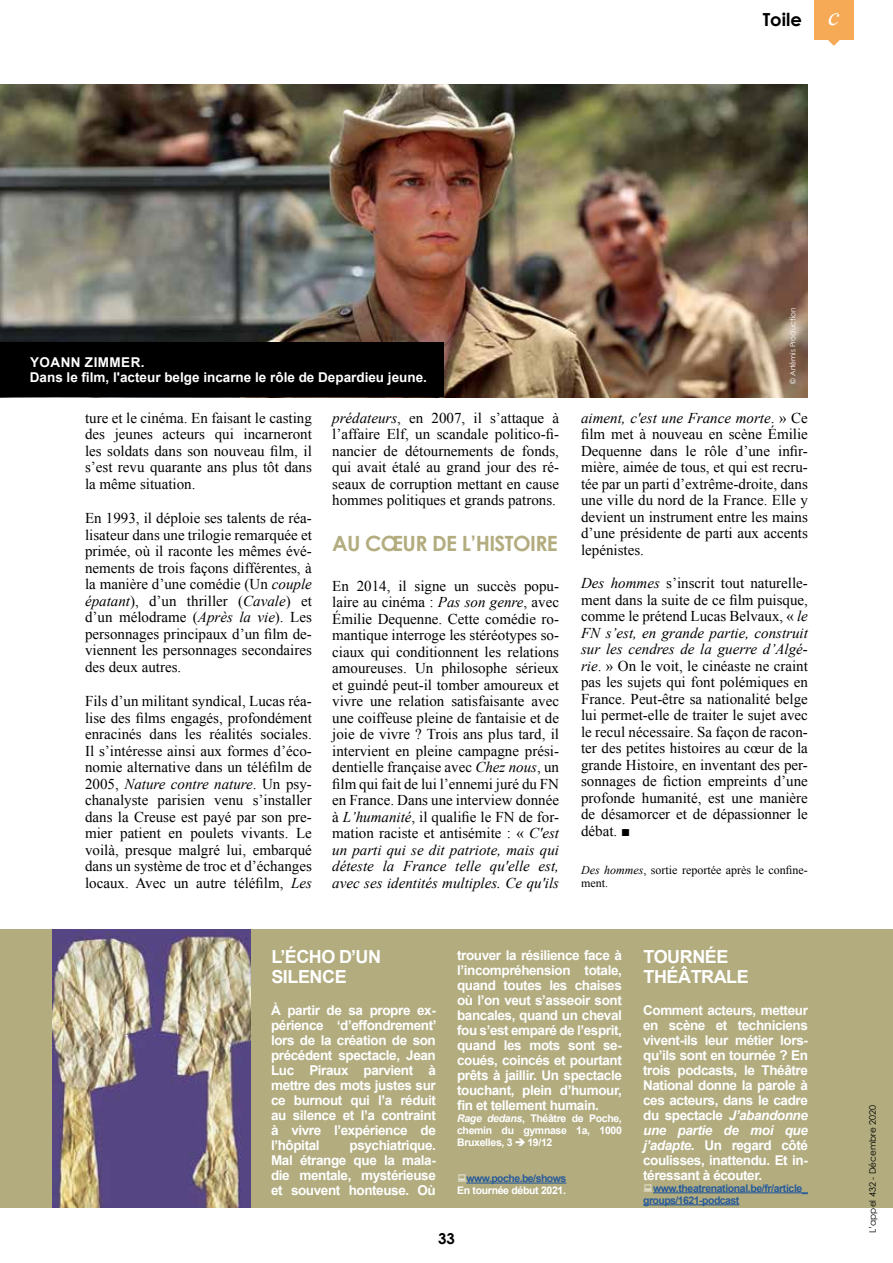
<style>
.page{position:relative;width:893px;height:1263px;background:#fff}
.page>*{position:absolute;margin:0;border:0;box-sizing:border-box;transform-origin:0 0}
.t1{font:700 21px "Century Gothic";letter-spacing:-.03em;color:#b2ac7f}
.t2{font:700 18px/19.5px "Arial";letter-spacing:-.025em;color:#fff}
.t3{font:700 18px "Century Gothic";color:#000}
.t4{font:15px/16.5px "Times New Roman";color:#000;text-align:justify}
.t5{font:700 15px "Century Gothic";color:#000}
.t6{font:700 13.5px/15px "Arial";letter-spacing:-.03em;color:#fff;text-align:justify}
.t7{font:700 13.5px/15px "Arial";color:#fff}
.t8{font:12px/13.5px "Times New Roman";color:#000}
.t9{font:700 10.5px/12px "Arial";letter-spacing:-.03em;color:#fff;text-align:justify}
.t10{font:700 10.5px/12px "Arial";letter-spacing:-.05em;color:#275b9b}
.t11{font:9px "Century Gothic";color:#000}
.t12{font:7.5px "Century Gothic";color:#fff}
.s1{font-family:"Times New Roman";font-weight:400;font-style:italic;font-size:26.1px;color:#fff}
.s2{font-style:italic}
.s3{font-family:"Arial"}
</style>
<div class="page">
<div style="left:814px;top:0;width:40px;height:39px;background:#f7aa55"></div>
<svg style="left:827px;top:39px;width:13px;height:7px"></svg>
<div style="left:0;top:929px;width:893px;height:279px;background:#b2ac7f"></div>
<img style="left:52px;top:929px;width:198px;height:279px">
<hr style="left:653px;top:1192px;width:155px;height:1px;background:#275b9b">
<hr style="left:643px;top:1204px;width:96px;height:1px;background:#275b9b">
<hr style="left:466px;top:1182px;width:100px;height:1px;background:#275b9b">
<img style="left:0;top:85px;width:808px;height:312px">
<div style="left:0;top:342px;width:443px;height:55px;background:#000"></div>
<p class="t3" style="left:763px;top:8px;width:78px">Toile <span class="s1">c</span></p>
<p class="t7" style="left:30px;top:355px;width:399px">YOANN ZIMMER.<br>Dans le film, l'acteur belge incarne le rôle de Depardieu jeune.</p>
<p class="t4" style="left:85px;top:409px;width:228px">ture et le cinéma. En faisant le casting des jeunes acteurs qui incarneront les soldats dans son nouveau film, il s’est revu quarante ans plus tôt dans la même situation.</p>
<p class="t4" style="left:85px;top:510px;width:228px">En 1993, il déploie ses talents de réa&shy;lisateur dans une trilogie remarquée et primée, où il raconte les mêmes évé&shy;nements de trois façons différentes, à la manière d’une comédie (Un <span class="s2">couple épatant</span>), d’un thriller (<span class="s2">Cavale</span>) et d’un mélodrame (<span class="s2">Après la vie</span>). Les personnages principaux d’un film de&shy;viennent les personnages secondaires des deux autres.</p>
<p class="t4" style="left:85px;top:693px;width:228px">Fils d’un militant syndical, Lucas réa&shy;lise des films engagés, profondément enracinés dans les réalités sociales.<br>Il s’intéresse ainsi aux formes d’éco&shy;nomie alternative dans un téléfilm de 2005, <span class="s2">Nature contre nature</span>. Un psy&shy;chanalyste parisien venu s’installer dans la Creuse est payé par son pre&shy;mier patient en poulets vivants. Le voilà, presque malgré lui, embarqué dans un système de troc et d’échanges locaux. Avec un autre téléfilm, <span class="s2">Les</span></p>
<p class="t4" style="left:332px;top:409px;width:228px"><span class="s2">prédateurs</span>, en 2007, il s’attaque à l’affaire Elf, un scandale politico-fi&shy;nancier de détournements de fonds, qui avait étalé au grand jour des ré&shy;seaux de corruption mettant en cause hommes politiques et grands patrons.</p>
<h1 class="t1" style="left:332px;top:530px;width:227px">AU CŒUR DE L’HISTOIRE</h1>
<p class="t4" style="left:332px;top:577px;width:228px">En 2014, il signe un succès popu&shy;laire au cinéma : <span class="s2">Pas son genre</span>, avec Émilie Dequenne. Cette comédie ro&shy;mantique interroge les stéréotypes so&shy;ciaux qui conditionnent les relations amoureuses. Un philosophe sérieux et guindé peut-il tomber amoureux et vivre une relation satisfaisante avec une coiffeuse pleine de fantaisie et de joie de vivre ? Trois ans plus tard, il intervient en pleine campagne prési&shy;dentielle française avec <span class="s2">Chez nous</span>, un film qui fait de lui l’ennemi juré du FN en France. Dans une interview donnée à <span class="s2">L’humanité</span>, il qualifie le FN de for&shy;mation raciste et antisémite : « <span class="s2">C'est un parti qui se dit patriote, mais qui déteste la France telle qu'elle est, avec ses identités multiples. Ce qu'ils</span></p>
<p class="t12" style="left:788px;top:384px;width:78px;rotate:-90deg">© Artémis Production</p>
<p class="t4" style="left:581px;top:409px;width:228px"><span class="s2">aiment, c'est une France morte</span>. » Ce film met à nouveau en scène Émilie Dequenne dans le rôle d’une infir&shy;mière, aimée de tous, et qui est recru&shy;tée par un parti d’extrême-droite, dans une ville du nord de la France. Elle y devient un instrument entre les mains d’une présidente de parti aux accents lepénistes.</p>
<p class="t4" style="left:581px;top:575px;width:228px"><span class="s2">Des hommes</span> s’inscrit tout naturelle&shy;ment dans la suite de ce film puisque, comme le prétend Lucas Belvaux, « <span class="s2">le FN s’est, en grande partie, construit sur les cendres de la guerre d’Algé&shy;rie</span>. » On le voit, le cinéaste ne craint pas les sujets qui font polémiques en France. Peut-être sa nationalité belge lui permet-elle de traiter le sujet avec le recul nécessaire. Sa façon de racon&shy;ter des petites histoires au cœur de la grande Histoire, en inventant des per&shy;sonnages de fiction empreints d’une profonde humanité, est une manière de désamorcer et de dépassionner le débat. <span class="s3">■</span></p>
<p class="t8" style="left:581px;top:863px;width:228px"><span class="s2">Des hommes</span>, sortie reportée après le confine&shy;ment.</p>
<p class="t2" style="left:271px;top:947px;width:111px">L’ÉCHO D’UN<br>SILENCE</p>
<p class="t6" style="left:271px;top:1002px;width:167px">À partir de sa propre ex&shy;périence ‘d’effondrement’ lors de la création de son précédent spectacle, Jean Luc Piraux parvient à mettre des mots justes sur ce burnout qui l’a réduit au silence et l’a contraint à vivre l’expérience de l’hôpital</p>
<p class="t6" style="left:271px;top:1137px;width:166px;text-indent:79px">psychiatrique.<br>Mal étrange que la mala&shy;die mentale, mystérieuse et souvent honteuse. Où</p>
<p class="t6" style="left:457px;top:948px;width:166px">trouver la résilience face à l’incompréhension totale, quand toutes les chaises où l’on veut s’asseoir sont bancales, quand un cheval fou s’est emparé de l’esprit, quand les mots sont se&shy;coués, coincés et pourtant prêts à jaillir. Un spectacle touchant, plein d’humour, fin et tellement humain.</p>
<p class="t9" style="left:457px;top:1112px;width:166px"><span class="s2">Rage dedans</span>, Théâtre de Poche, chemin du gymnase 1a, 1000<br>Bruxelles, 3</p>
<p class="t9" style="left:527px;top:1136px;width:27px">19/12</p>
<p class="t10" style="left:466px;top:1172px;width:101px">www.poche.be/shows</p>
<p class="t9" style="left:457px;top:1184px;width:110px">En tournée début 2021.</p>
<p class="t5" style="left:438px;top:1229px;width:18px">33</p>
<p class="t2" style="left:643px;top:947px;width:107px">TOURNÉE<br>THÉÂTRALE</p>
<p class="t6" style="left:643px;top:1002px;width:166px">Comment acteurs, metteur en scène et techniciens vivent-ils leur métier lors&shy;qu’ils sont en tournée ? En trois podcasts, le Théâtre National donne la parole à ces acteurs, dans le cadre du spectacle <span class="s2">J’abandonne une partie de moi que j’adapte</span>. Un regard côté coulisses, inattendu. Et in&shy;téressant à écouter.</p>
<p class="t10" style="left:643px;top:1182px;width:166px;text-indent:10px">www.theatrenational.be/fr/article_ groups/1621-podcast</p>
<p class="t11" style="left:867px;top:1233px;width:130px;rotate:-90deg">L’appel 432 - Décembre 2020</p>
</div>
